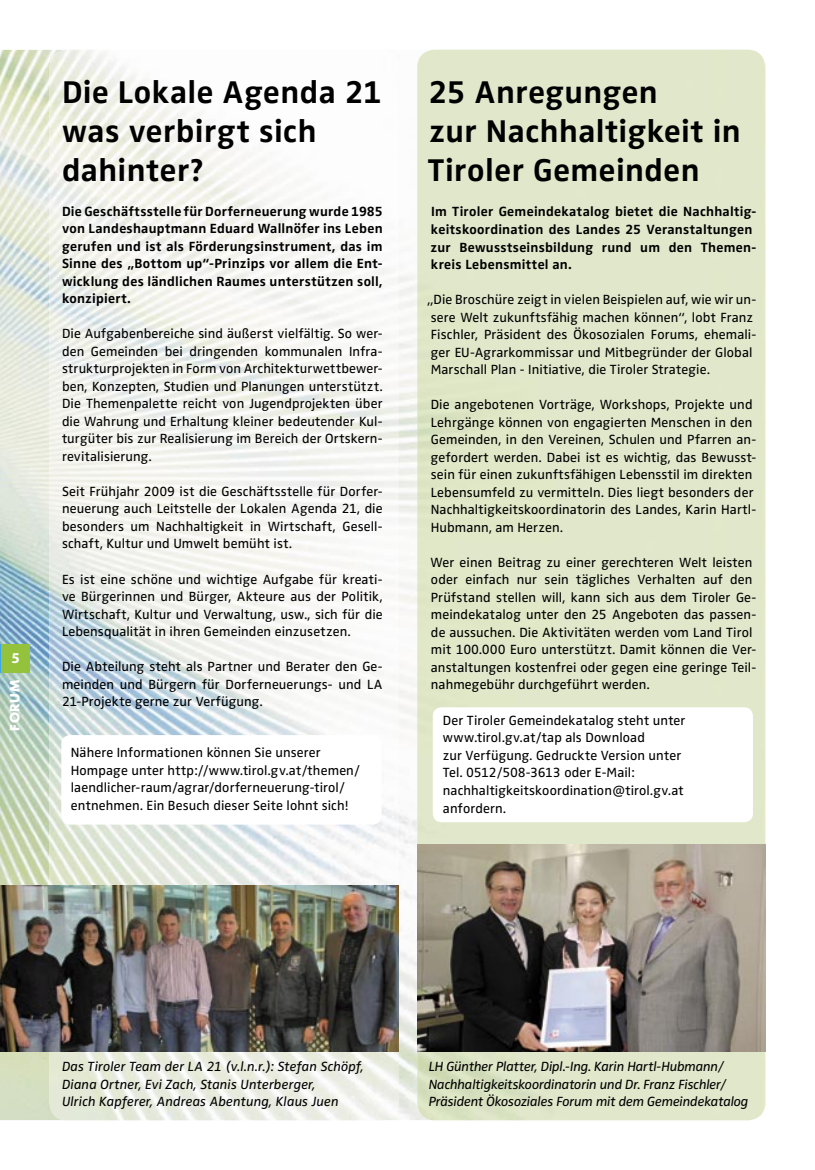
<style>
.page{position:relative;width:815px;height:1170px;background:#fff}
.page>*{position:absolute;margin:0;border:0;box-sizing:border-box;transform-origin:0 0}
.t1{font:700 32.5px/39px "Zwo";letter-spacing:.015em;color:#000}
.t2{font:700 15px "Myriad";color:#fff}
.t3{font:13.75px/17.5px "Zwo";letter-spacing:.01em;color:#000}
.t4{font:700 13.75px/17.5px "Zwo";letter-spacing:.02em;color:#000;text-align:justify}
.t5{font:italic 13.75px/17.5px "Zwo";letter-spacing:-.01em;color:#000}
.t6{font:700 12.5px "Futura";letter-spacing:.045em;color:#fff}
</style>
<div class="page">
<img style="left:0;top:50px;width:417px;height:1070px">
<svg style="left:0;top:644px;width:1px;height:29px"></svg>
<div style="left:1px;top:644px;width:29px;height:29px;background:#94c23c"></div>
<img style="left:50px;top:50px;width:348px;height:1070px">
<div style="left:61px;top:735px;width:320px;height:89px;background:#fff;border-radius:9px"></div>
<div style="left:417px;top:50px;width:348px;height:1070px;background:#e1e7cb"></div>
<div style="left:433px;top:707px;width:320px;height:115px;background:#fff;border-radius:9px"></div>
<img style="left:0;top:885px;width:398px;height:166px">
<img style="left:417px;top:844px;width:348px;height:207px">
<p class="t2" style="left:11px;top:650px;width:10px">5</p>
<p class="t6" style="left:6px;top:730px;width:52px;rotate:-90deg">FORUM</p>
<h1 class="t1" style="left:62px;top:72px;width:321px">Die Lokale Agenda 21 was verbirgt sich dahinter?</h1>
<p class="t4" style="left:62px;top:202px;width:322px">Die Geschäftsstelle für Dorferneuerung wurde 1985 von Landeshauptmann Eduard Wallnöfer ins Leben gerufen und ist als Förderungsinstrument, das im Sinne des „Bottom up“-Prinzips vor allem die Ent&shy;wicklung des ländlichen Raumes unterstützen soll, konzipiert.</p>
<p class="t3" style="left:62px;top:325px;width:322px;text-align:justify">Die Aufgabenbereiche sind äußerst vielfältig. So wer&shy;den Gemeinden bei dringenden kommunalen Infra&shy;strukturprojekten in Form von Architekturwettbewer&shy;ben, Konzepten, Studien und Planungen unterstützt.<br>Die Themenpalette reicht von Jugendprojekten über die Wahrung und Erhaltung kleiner bedeutender Kul&shy;turgüter bis zur Realisierung im Bereich der Ortskern&shy;revitalisierung.</p>
<p class="t3" style="left:62px;top:482px;width:322px;text-align:justify">Seit Frühjahr 2009 ist die Geschäftsstelle für Dorfer&shy;neuerung auch Leitstelle der Lokalen Agenda 21, die besonders um Nachhaltigkeit in Wirtschaft, Gesell&shy;schaft, Kultur und Umwelt bemüht ist.</p>
<p class="t3" style="left:62px;top:570px;width:322px;text-align:justify">Es ist eine schöne und wichtige Aufgabe für kreati&shy;ve Bürgerinnen und Bürger, Akteure aus der Politik, Wirtschaft, Kultur und Verwaltung, usw., sich für die Lebensqualität in ihren Gemeinden einzusetzen.</p>
<p class="t3" style="left:62px;top:657px;width:322px;text-align:justify">Die Abteilung steht als Partner und Berater den Ge&shy;meinden und Bürgern für Dorferneuerungs- und LA 21-Projekte gerne zur Verfügung.</p>
<p class="t3" style="left:71px;top:743px;width:291px">Nähere Informationen können Sie unserer Hompage unter http://www.tirol.gv.at/themen/ laendlicher-raum/agrar/dorferneuerung-tirol/ entnehmen. Ein Besuch dieser Seite lohnt sich!</p>
<h1 class="t1" style="left:428px;top:73px;width:314px">25 Anregungen<br>zur Nachhaltigkeit in<br>Tiroler Gemeinden</h1>
<p class="t4" style="left:431px;top:203px;width:327px;text-align:left">Im Tiroler Gemeindekatalog bietet die Nachhaltig&shy;keitskoordination des Landes 25 Veranstaltungen zur Bewusstseinsbildung rund um den Themen&shy;kreis Lebensmittel an.</p>
<p class="t3" style="left:427px;top:290px;width:331px">„Die Broschüre zeigt in vielen Beispielen auf, wie wir un&shy;sere Welt zukunftsfähig machen können“, lobt Franz Fischler, Präsident des Ökosozialen Forums, ehemali&shy;ger EU-Agrarkommissar und Mitbegründer der Global Marschall Plan - Initiative, die Tiroler Strategie.</p>
<p class="t3" style="left:431px;top:395px;width:327px">Die angebotenen Vorträge, Workshops, Projekte und Lehrgänge können von engagierten Menschen in den Gemeinden, in den Vereinen, Schulen und Pfarren an&shy;gefordert werden. Dabei ist es wichtig, das Bewusst&shy;sein für einen zukunftsfähigen Lebensstil im direkten Lebensumfeld zu vermitteln. Dies liegt besonders der Nachhaltigkeitskoordinatorin des Landes, Karin Hartl-Hubmann, am Herzen.</p>
<p class="t3" style="left:430px;top:553px;width:327px">Wer einen Beitrag zu einer gerechteren Welt leisten oder einfach nur sein tägliches Verhalten auf den Prüfstand stellen will, kann sich aus dem Tiroler Ge&shy;meindekatalog unter den 25 Angeboten das passen&shy;de aussuchen. Die Aktivitäten werden vom Land Tirol mit 100.000 Euro unterstützt. Damit können die Ver&shy;anstaltungen kostenfrei oder gegen eine geringe Teil&shy;nahmegebühr durchgeführt werden.</p>
<p class="t3" style="left:443px;top:711px;width:244px">Der Tiroler Gemeindekatalog steht unter www.tirol.gv.at/tap als Download<br>zur Verfügung. Gedruckte Version unter Tel. 0512/508-3613 oder E-Mail: nachhaltigkeitskoordination@tirol.gv.at anfordern.</p>
<p class="t5" style="left:62px;top:1057px;width:303px">Das Tiroler Team der LA 21 (v.l.n.r.): Stefan Schöpf,<br>Diana Ortner, Evi Zach, Stanis Unterberger,<br>Ulrich Kapferer, Andreas Abentung, Klaus Juen</p>
<p class="t5" style="left:429px;top:1057px;width:321px">LH Günther Platter, Dipl.-Ing. Karin Hartl-Hubmann/<br>Nachhaltigkeitskoordinatorin und Dr. Franz Fischler/<br>Präsident Ökosoziales Forum mit dem Gemeindekatalog</p>
</div>
